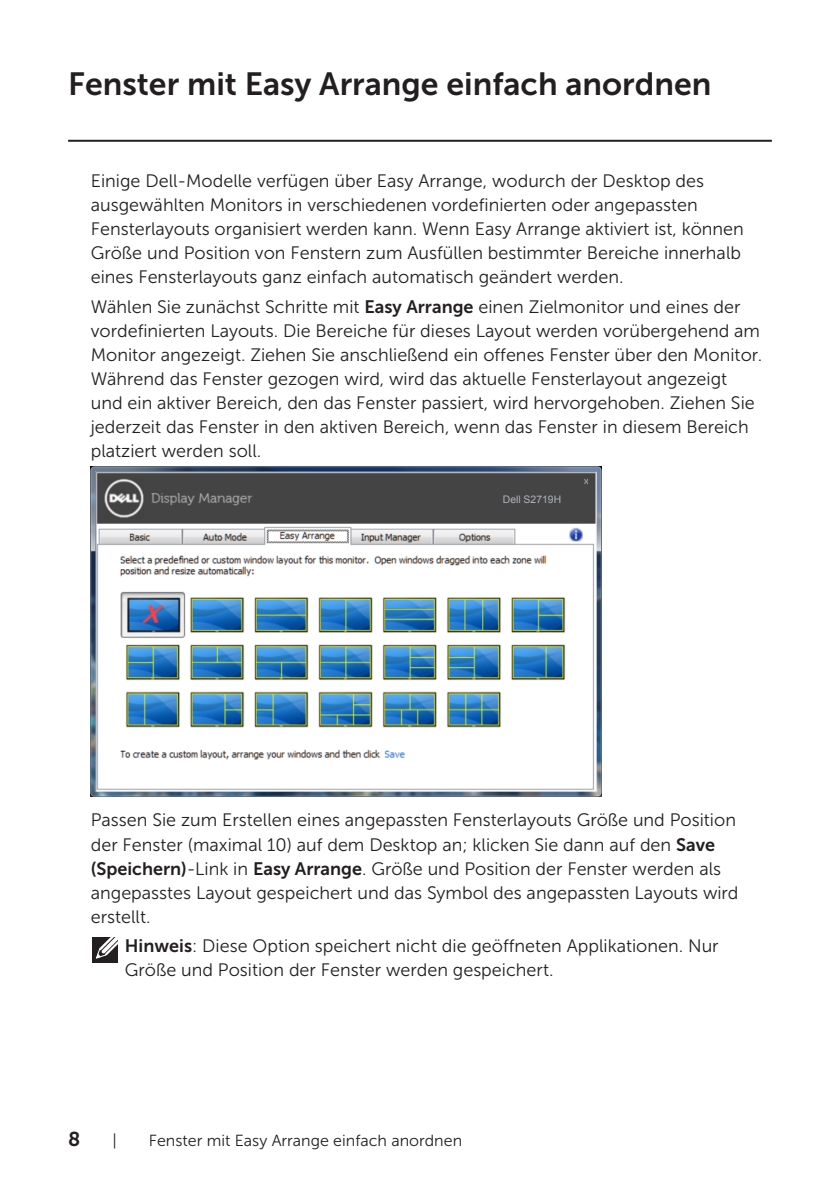
<style>
.page{position:relative;width:840px;height:1191px;background:#fff}
.page>*{position:absolute;margin:0;border:0;box-sizing:border-box;transform-origin:0 0}
.Head_1{font:32px "Museo Sans For Dell 700";color:#231f20}
.t1{font:20px "Museo Sans For Dell 700";color:#231f20}
.Paragraph{font:18px/24px "Museo Sans For Dell 300";color:#231f20}
.Note{font:18px/24px "Museo Sans For Dell 300";color:#231f20}
.t2{font:16px "Museo Sans For Dell 300";color:#231f20}
.t3{font:10.4px "Arial";color:#aeb4ba}
.s1{font-family:"Museo Sans For Dell 700"}
</style>
<div class="page">
<hr style="left:68px;top:140px;width:703px;height:2px;background:#231f20">
<img style="left:91px;top:466px;width:510px;height:331px">
<div style="left:500px;top:492px;width:89px;height:14px;background:#444"></div>
<div style="left:92px;top:937px;width:26px;height:25px;background:#231f20"></div>
<svg style="left:95px;top:937px;width:23px;height:22px"></svg>
<p class="Head_1" style="left:68px;top:66px;width:644px">Fenster mit Easy Arrange einfach anordnen</p>
<p class="Paragraph" style="left:91px;top:169px;width:654px">Einige Dell-Modelle verfügen über Easy Arrange, wodurch der Desktop des ausgewählten Monitors in verschiedenen vordefinierten oder angepassten Fensterlayouts organisiert werden kann. Wenn Easy Arrange aktiviert ist, können Größe und Position von Fenstern zum Ausfüllen bestimmter Bereiche innerhalb eines Fensterlayouts ganz einfach automatisch geändert werden.</p>
<p class="Paragraph" style="left:91px;top:295px;width:672px">Wählen Sie zunächst Schritte mit <span class="s1">Easy Arrange</span> einen Zielmonitor und eines der vordefinierten Layouts. Die Bereiche für dieses Layout werden vorübergehend am Monitor angezeigt. Ziehen Sie anschließend ein offenes Fenster über den Monitor.<br>Während das Fenster gezogen wird, wird das aktuelle Fensterlayout angezeigt und ein aktiver Bereich, den das Fenster passiert, wird hervorgehoben. Ziehen Sie jederzeit das Fenster in den aktiven Bereich, wenn das Fenster in diesem Bereich platziert werden soll.</p>
<p class="t3" style="left:502px;top:492px;width:60px">Dell S2719H</p>
<p class="Paragraph" style="left:91px;top:808px;width:649px">Passen Sie zum Erstellen eines angepassten Fensterlayouts Größe und Position der Fenster (maximal 10) auf dem Desktop an; klicken Sie dann auf den <span class="s1">Save (Speichern)</span>-Link in <span class="s1">Easy Arrange</span>. Größe und Position der Fenster werden als angepasstes Layout gespeichert und das Symbol des angepassten Layouts wird erstellt.</p>
<p class="Note" style="left:125px;top:934px;width:595px"><span class="s1">Hinweis</span>: Diese Option speichert nicht die geöffneten Applikationen. Nur<br>Größe und Position der Fenster werden gespeichert.</p>
<p class="t1" style="left:68px;top:1127px;width:14px">8</p>
<p class="t2" style="left:112px;top:1131px;width:6px">|</p>
<p class="t2" style="left:149px;top:1131px;width:315px">Fenster mit Easy Arrange einfach anordnen</p>
</div>
